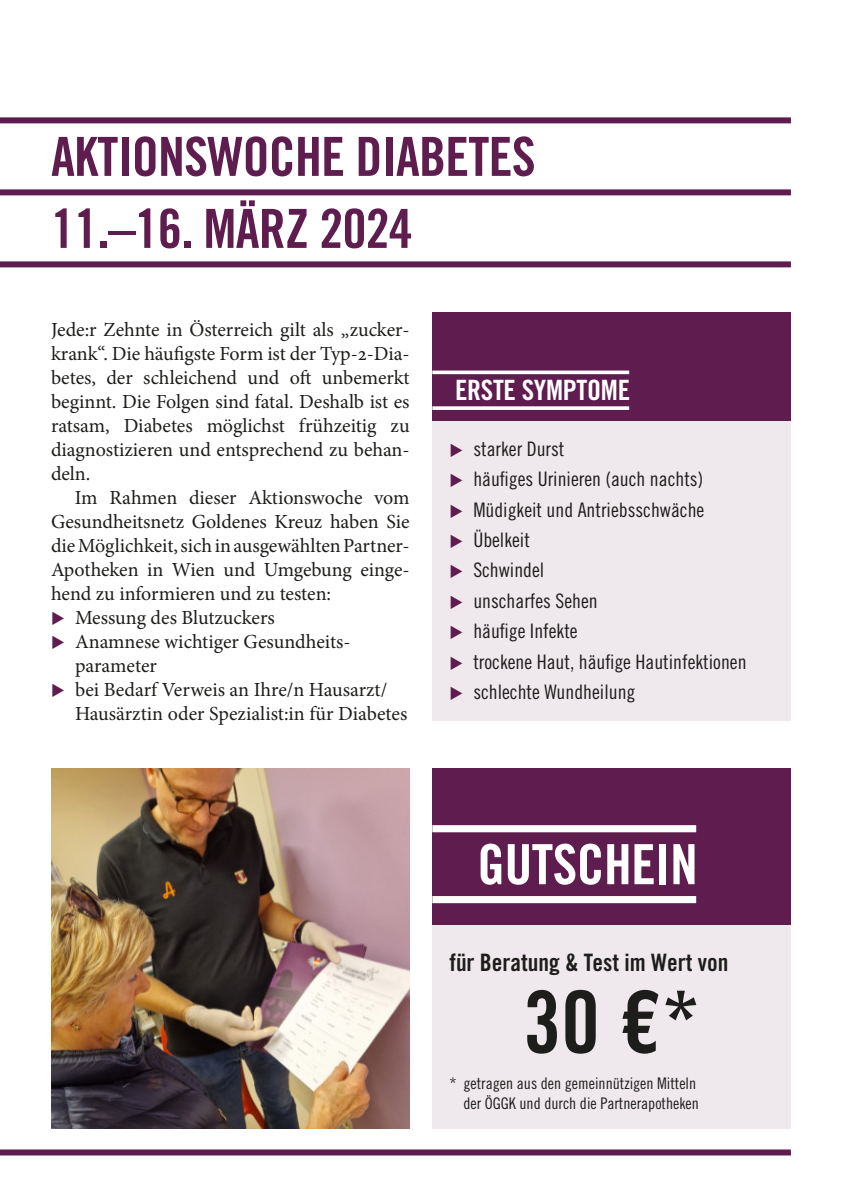
<style>
.page{position:relative;width:842px;height:1191px;background:#fff}
.page>*{position:absolute;margin:0;border:0;box-sizing:border-box;transform-origin:0 0}
.t1{font:86px "Trade Gothic LT Std Bd Cn 20";color:#1d1d1b}
.t2{font:55.4px "Trade Gothic LT Std Bd Cn 20";letter-spacing:-.01em;color:#fff}
.t3{font:54px/72px "Trade Gothic LT Std Bd Cn 20";letter-spacing:-.015em;color:#5f1c4f}
.t4{font:28px "Trade Gothic LT Std Bd Cn 20";letter-spacing:-.01em;color:#fff}
.t5{font:24px "Trade Gothic LT Std Bd Cn 20";color:#1d1d1b}
.t6{font:20px/24px "Minion Pro";color:#1d1d1b;text-align:justify}
.t7{font:20px/30.4px "Trade Gothic LT Std Cn 18";color:#1d1d1b}
.t8{font:16px/20.2px "Trade Gothic LT Std Cn 18";color:#1d1d1b;text-align:right}
</style>
<div class="page">
<div style="left:0;top:261px;width:791px;height:6px;background:#5f1c4f"></div>
<div style="left:0;top:189px;width:791px;height:6px;background:#5f1c4f"></div>
<div style="left:0;top:117px;width:791px;height:6px;background:#5f1c4f"></div>
<div style="left:432px;top:390px;width:359px;height:330px;background:#efe8ed"></div>
<div style="left:432px;top:312px;width:359px;height:108px;background:#5f1c4f"></div>
<svg style="left:432px;top:406px;width:197px;height:4px"></svg>
<hr style="left:432px;top:371px;width:197px;height:3px;background:#fff">
<div style="left:432px;top:900px;width:359px;height:228px;background:#efe8ed"></div>
<div style="left:432px;top:768px;width:359px;height:157px;background:#5f1c4f"></div>
<div style="left:432px;top:896px;width:264px;height:7px;background:#fff"></div>
<div style="left:432px;top:825px;width:264px;height:7px;background:#fff"></div>
<div style="left:0;top:1149px;width:791px;height:6px;background:#5f1c4f"></div>
<img style="left:51px;top:768px;width:359px;height:360px">
<h3 class="t3" style="left:51px;top:128px;width:486px">AKTIONSWOCHE DIABETES<br>11.–16. MÄRZ 2024</h3>
<p class="t6" style="left:51px;top:320px;width:360px">Jede:r Zehnte in Österreich gilt als „zucker&shy;krank“. Die häufigste Form ist der Typ-2-Dia&shy;betes, der schleichend und oft unbemerkt beginnt. Die Folgen sind fatal. Deshalb ist es ratsam, Diabetes möglichst frühzeitig zu diagnostizieren und entsprechend zu behan&shy;deln.</p>
<p class="t6" style="left:75px;top:488px;width:336px">Im Rahmen dieser Aktionswoche vom</p>
<p class="t6" style="left:51px;top:512px;width:360px">Gesundheitsnetz Goldenes Kreuz haben Sie</p>
<p class="t6" style="left:51px;top:536px;width:360px">die Möglichkeit, sich in ausgewählten Partner-</p>
<p class="t6" style="left:51px;top:560px;width:360px">Apotheken in Wien und Umgebung einge-</p>
<p class="t6" style="left:51px;top:584px;width:282px">hend zu informieren und zu testen:</p>
<p class="t6" style="left:75px;top:608px;width:201px">Messung des Blutzuckers</p>
<p class="t6" style="left:75px;top:632px;width:277px">Anamnese wichtiger Gesundheits-</p>
<p class="t6" style="left:75px;top:656px;width:83px">parameter</p>
<p class="t6" style="left:75px;top:680px;width:314px">bei Bedarf Verweis an Ihre/n Hausarzt/</p>
<p class="t6" style="left:75px;top:704px;width:334px">Hausärztin oder Spezialist:in für Diabetes</p>
<h3 class="t4" style="left:455px;top:380px;width:177px">ERSTE SYMPTOME</h3>
<p class="t7" style="left:473px;top:436px;width:275px">starker Durst<br>häufiges Urinieren (auch nachts)<br>Müdigkeit und Antriebsschwäche<br>Übelkeit<br>Schwindel<br>unscharfes Sehen<br>häufige Infekte<br>trockene Haut, häufige Hautinfektionen schlechte Wundheilung</p>
<h2 class="t2" style="left:477px;top:844px;width:222px">GUTSCHEIN</h2>
<p class="t5" style="left:449px;top:953px;width:280px">für Beratung &amp; Test im Wert von</p>
<h1 class="t1" style="left:523px;top:991px;width:178px">30 €*</h1>
<p class="t8" style="left:449px;top:1075px;width:251px">* getragen aus den gemeinnützigen Mitteln der ÖGGK und durch die Partnerapotheken</p>
</div>
